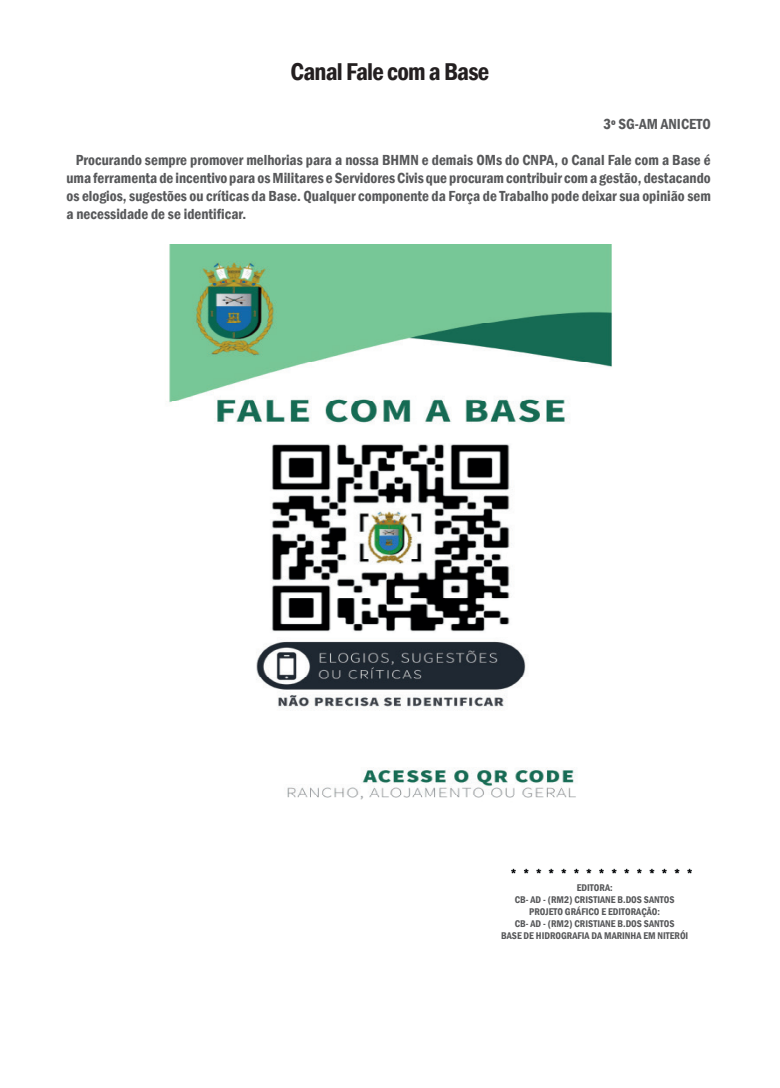
<style>
.page{position:relative;width:780px;height:1088px;background:#fff}
.page>*{position:absolute;margin:0;border:0;box-sizing:border-box;transform-origin:0 0}
.t1{font:600 condensed 25px "Franklin Gothic";letter-spacing:-.03em;color:#231f20}
.t2{font:600 condensed 15px/18px "Franklin Gothic";color:#57585a;text-align:justify}
.t3{font:600 condensed 10px "Franklin Gothic";color:#57585a}
</style>
<div class="page">
<img style="left:511px;top:868px;width:180px;height:6px">
<img style="left:169px;top:244px;width:443px;height:556px">
<p class="t1" style="left:290px;top:54px;width:200px">Canal Fale com a Base</p>
<p class="t2" style="left:603px;top:115px;width:109px">3º SG-AM ANICETO</p>
<p class="t2" style="left:66px;top:151px;width:646px;text-indent:9px">Procurando sempre promover melhorias para a nossa BHMN e demais OMs do CNPA, o Canal Fale com a Base é uma ferramenta de incentivo para os Militares e Servidores Civis que procuram contribuir com a gestão, destacando os elogios, sugestões ou críticas da Base. Qualquer componente da Força de Trabalho pode deixar sua opinião sem a necessidade de se identificar.</p>
<p class="t3" style="left:576px;top:880px;width:37px">EDITORA:</p>
<p class="t3" style="left:515px;top:892px;width:161px">CB- AD - (RM2) CRISTIANE B.DOS SANTOS</p>
<p class="t3" style="left:529px;top:904px;width:132px">PROJETO GRÁFICO E EDITORAÇÃO:</p>
<p class="t3" style="left:515px;top:916px;width:161px">CB- AD - (RM2) CRISTIANE B.DOS SANTOS</p>
<p class="t3" style="left:501px;top:928px;width:189px">BASE DE HIDROGRAFIA DA MARINHA EM NITERÓI</p>
</div>
